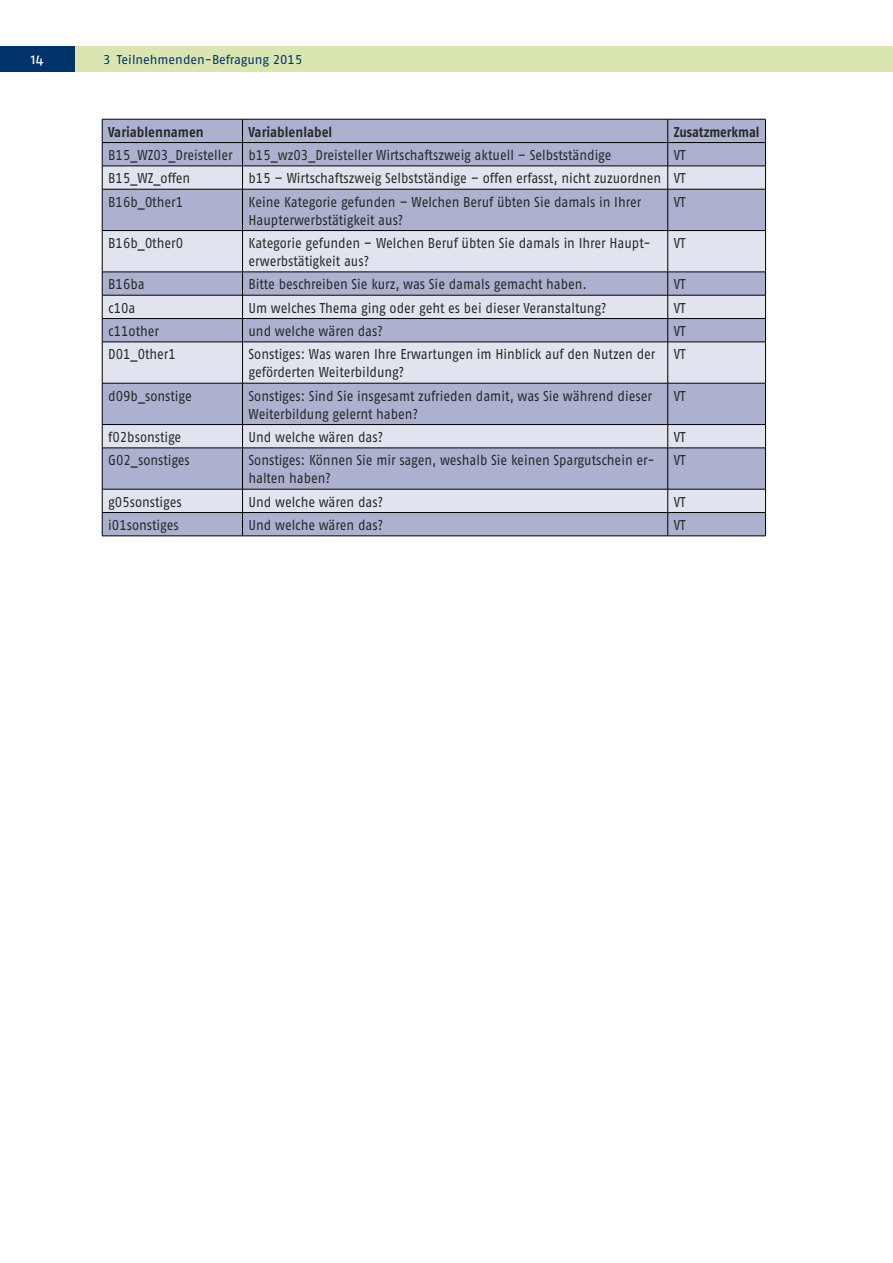
<style>
.page{position:relative;width:893px;height:1263px;background:#fff}
.page>*{position:absolute;margin:0;border:0;box-sizing:border-box;transform-origin:0 0}
.t1{font:15px "Fago Pro";color:#fff}
.tables_Standard_Tabelle_p{font:14.25px/18px "Fago Pro";letter-spacing:-.005em;color:#282827;scale:.9 1}
.t2{font:700 14.25px "Fago Pro";color:#282827;scale:.9 1}
.t3{font:700 14.25px "Fago Pro";color:#282827;scale:.88 1}
.t4{font:12.75px "Fago Pro";color:#00336a}
</style>
<div class="page">
<div style="left:46px;top:46px;width:847px;height:26px;background:#d9e6b1"></div>
<div style="left:0;top:46px;width:74px;height:26px;background:#00336a"></div>
<div style="left:103px;top:120px;width:662px;height:416px;background:#abb1cf"></div>
<svg style="left:103px;top:167px;width:662px;height:345px;background:#c4c8dd"></svg>
<hr style="left:102px;top:166px;width:141px;height:1px;background:#000">
<hr style="left:243px;top:166px;width:425px;height:1px;background:#000">
<svg style="left:242px;top:120px;width:1px;height:69px"></svg>
<hr style="left:668px;top:166px;width:98px;height:1px;background:#000">
<svg style="left:667px;top:120px;width:1px;height:69px"></svg>
<hr style="left:102px;top:189px;width:141px;height:1px;background:#000">
<hr style="left:102px;top:189px;width:1px;height:41px;background:#000">
<hr style="left:243px;top:189px;width:425px;height:1px;background:#000">
<hr style="left:242px;top:189px;width:1px;height:41px;background:#000">
<hr style="left:668px;top:189px;width:98px;height:1px;background:#000">
<hr style="left:667px;top:189px;width:1px;height:41px;background:#000">
<hr style="left:765px;top:189px;width:1px;height:41px;background:#000">
<hr style="left:102px;top:230px;width:141px;height:1px;background:#000">
<hr style="left:102px;top:231px;width:1px;height:41px;background:#000">
<hr style="left:243px;top:230px;width:425px;height:1px;background:#000">
<hr style="left:242px;top:231px;width:1px;height:41px;background:#000">
<hr style="left:668px;top:230px;width:98px;height:1px;background:#000">
<hr style="left:667px;top:231px;width:1px;height:41px;background:#000">
<hr style="left:765px;top:231px;width:1px;height:41px;background:#000">
<hr style="left:102px;top:272px;width:141px;height:1px;background:#000">
<hr style="left:243px;top:272px;width:425px;height:1px;background:#000">
<hr style="left:668px;top:272px;width:98px;height:1px;background:#000">
<hr style="left:102px;top:295px;width:141px;height:1px;background:#000">
<hr style="left:243px;top:295px;width:425px;height:1px;background:#000">
<hr style="left:668px;top:295px;width:98px;height:1px;background:#000">
<hr style="left:102px;top:318px;width:141px;height:1px;background:#000">
<svg style="left:102px;top:272px;width:1px;height:70px"></svg>
<hr style="left:243px;top:318px;width:425px;height:1px;background:#000">
<svg style="left:242px;top:273px;width:1px;height:69px"></svg>
<hr style="left:668px;top:318px;width:98px;height:1px;background:#000">
<svg style="left:667px;top:272px;width:1px;height:70px"></svg>
<svg style="left:765px;top:272px;width:1px;height:70px"></svg>
<hr style="left:102px;top:342px;width:141px;height:1px;background:#000">
<hr style="left:102px;top:342px;width:1px;height:41px;background:#000">
<hr style="left:243px;top:342px;width:425px;height:1px;background:#000">
<hr style="left:242px;top:342px;width:1px;height:41px;background:#000">
<hr style="left:668px;top:342px;width:98px;height:1px;background:#000">
<hr style="left:667px;top:342px;width:1px;height:41px;background:#000">
<hr style="left:765px;top:342px;width:1px;height:41px;background:#000">
<hr style="left:102px;top:383px;width:141px;height:1px;background:#000">
<hr style="left:102px;top:383px;width:1px;height:41px;background:#000">
<hr style="left:243px;top:383px;width:425px;height:1px;background:#000">
<hr style="left:242px;top:383px;width:1px;height:41px;background:#000">
<hr style="left:668px;top:383px;width:98px;height:1px;background:#000">
<hr style="left:667px;top:383px;width:1px;height:41px;background:#000">
<hr style="left:765px;top:383px;width:1px;height:41px;background:#000">
<hr style="left:102px;top:424px;width:141px;height:1px;background:#000">
<svg style="left:102px;top:425px;width:1px;height:23px"></svg>
<hr style="left:243px;top:424px;width:425px;height:1px;background:#000">
<svg style="left:242px;top:425px;width:1px;height:23px"></svg>
<hr style="left:668px;top:424px;width:98px;height:1px;background:#000">
<svg style="left:667px;top:425px;width:1px;height:23px"></svg>
<svg style="left:765px;top:425px;width:1px;height:23px"></svg>
<hr style="left:102px;top:448px;width:141px;height:1px;background:#000">
<hr style="left:102px;top:448px;width:1px;height:41px;background:#000">
<hr style="left:243px;top:448px;width:425px;height:1px;background:#000">
<hr style="left:242px;top:448px;width:1px;height:41px;background:#000">
<hr style="left:668px;top:448px;width:98px;height:1px;background:#000">
<hr style="left:667px;top:448px;width:1px;height:41px;background:#000">
<hr style="left:765px;top:448px;width:1px;height:41px;background:#000">
<hr style="left:102px;top:489px;width:141px;height:1px;background:#000">
<hr style="left:243px;top:489px;width:425px;height:1px;background:#000">
<hr style="left:668px;top:489px;width:98px;height:1px;background:#000">
<hr style="left:102px;top:512px;width:141px;height:1px;background:#000">
<svg style="left:102px;top:489px;width:1px;height:47px"></svg>
<hr style="left:243px;top:512px;width:425px;height:1px;background:#000">
<svg style="left:242px;top:489px;width:1px;height:47px"></svg>
<hr style="left:668px;top:512px;width:98px;height:1px;background:#000">
<svg style="left:667px;top:489px;width:1px;height:47px"></svg>
<svg style="left:765px;top:489px;width:1px;height:47px"></svg>
<hr style="left:102px;top:536px;width:141px;height:1px;background:#000">
<hr style="left:243px;top:536px;width:425px;height:1px;background:#000">
<hr style="left:668px;top:536px;width:98px;height:1px;background:#000">
<hr style="left:102px;top:119px;width:141px;height:1px;background:#000">
<svg style="left:102px;top:119px;width:1px;height:70px"></svg>
<hr style="left:243px;top:119px;width:425px;height:1px;background:#000">
<hr style="left:668px;top:119px;width:98px;height:1px;background:#000">
<svg style="left:765px;top:119px;width:1px;height:70px"></svg>
<hr style="left:102px;top:142px;width:141px;height:1px;background:#000">
<hr style="left:243px;top:142px;width:425px;height:1px;background:#000">
<hr style="left:668px;top:142px;width:98px;height:1px;background:#000">
<p class="t1" style="left:17px;top:50px;width:28px">1414</p>
<p class="t4" style="left:103px;top:52px;width:201px">3 Teilnehmenden-Befragung 2015</p>
<p class="t2" style="left:108px;top:123px;width:108px">Variablennamen</p>
<p class="t2" style="left:249px;top:123px;width:95px">Variablenlabel</p>
<p class="t3" style="left:674px;top:123px;width:99px">Zusatzmerkmal</p>
<p class="tables_Standard_Tabelle_p" style="left:108px;top:146px;width:140px">B15_WZ03_Dreisteller</p>
<p class="tables_Standard_Tabelle_p" style="left:249px;top:146px;width:405px">b15_wz03_Dreisteller Wirtschaftszweig aktuell – Selbstständige</p>
<p class="tables_Standard_Tabelle_p" style="left:674px;top:146px;width:14px">VT</p>
<p class="tables_Standard_Tabelle_p" style="left:108px;top:169px;width:93px">B15_WZ_offen</p>
<p class="tables_Standard_Tabelle_p" style="left:249px;top:169px;width:460px">b15 – Wirtschaftszweig Selbstständige – offen erfasst, nicht zuzuordnen</p>
<p class="tables_Standard_Tabelle_p" style="left:674px;top:169px;width:14px">VT</p>
<p class="tables_Standard_Tabelle_p" style="left:108px;top:193px;width:85px">B16b_Other1</p>
<p class="tables_Standard_Tabelle_p" style="left:249px;top:193px;width:438px">Keine Kategorie gefunden – Welchen Beruf übten Sie damals in Ihrer<br>Haupterwerbstätigkeit aus?</p>
<p class="tables_Standard_Tabelle_p" style="left:674px;top:193px;width:14px">VT</p>
<p class="tables_Standard_Tabelle_p" style="left:108px;top:234px;width:85px">B16b_Other0</p>
<p class="tables_Standard_Tabelle_p" style="left:249px;top:234px;width:448px">Kategorie gefunden – Welchen Beruf übten Sie damals in Ihrer Haupt&shy;erwerbstätigkeit aus?</p>
<p class="tables_Standard_Tabelle_p" style="left:674px;top:234px;width:14px">VT</p>
<p class="tables_Standard_Tabelle_p" style="left:108px;top:275px;width:42px">B16ba</p>
<p class="tables_Standard_Tabelle_p" style="left:249px;top:275px;width:378px">Bitte beschreiben Sie kurz, was Sie damals gemacht haben.</p>
<p class="tables_Standard_Tabelle_p" style="left:674px;top:275px;width:14px">VT</p>
<p class="tables_Standard_Tabelle_p" style="left:108px;top:299px;width:32px">c10a</p>
<p class="tables_Standard_Tabelle_p" style="left:249px;top:299px;width:399px">Um welches Thema ging oder geht es bei dieser Veranstaltung?</p>
<p class="tables_Standard_Tabelle_p" style="left:674px;top:299px;width:14px">VT</p>
<p class="tables_Standard_Tabelle_p" style="left:108px;top:322px;width:58px">c11other</p>
<p class="tables_Standard_Tabelle_p" style="left:249px;top:322px;width:151px">und welche wären das?</p>
<p class="tables_Standard_Tabelle_p" style="left:674px;top:322px;width:14px">VT</p>
<p class="tables_Standard_Tabelle_p" style="left:108px;top:345px;width:77px">D01_Other1</p>
<p class="tables_Standard_Tabelle_p" style="left:249px;top:345px;width:454px">Sonstiges: Was waren Ihre Erwartungen im Hinblick auf den Nutzen der geförderten Weiterbildung?</p>
<p class="tables_Standard_Tabelle_p" style="left:674px;top:345px;width:14px">VT</p>
<p class="tables_Standard_Tabelle_p" style="left:108px;top:387px;width:94px">d09b_sonstige</p>
<p class="tables_Standard_Tabelle_p" style="left:249px;top:387px;width:450px">Sonstiges: Sind Sie insgesamt zufrieden damit, was Sie während dieser<br>Weiterbildung gelernt haben?</p>
<p class="tables_Standard_Tabelle_p" style="left:674px;top:387px;width:14px">VT</p>
<p class="tables_Standard_Tabelle_p" style="left:108px;top:428px;width:83px">f02bsonstige</p>
<p class="tables_Standard_Tabelle_p" style="left:249px;top:428px;width:151px">Und welche wären das?</p>
<p class="tables_Standard_Tabelle_p" style="left:674px;top:428px;width:14px">VT</p>
<p class="tables_Standard_Tabelle_p" style="left:108px;top:451px;width:92px">G02_sonstiges</p>
<p class="tables_Standard_Tabelle_p" style="left:249px;top:451px;width:453px">Sonstiges: Können Sie mir sagen, weshalb Sie keinen Spargutschein er&shy;halten haben?</p>
<p class="tables_Standard_Tabelle_p" style="left:674px;top:451px;width:14px">VT</p>
<p class="tables_Standard_Tabelle_p" style="left:108px;top:492px;width:83px">g05sonstiges</p>
<p class="tables_Standard_Tabelle_p" style="left:249px;top:492px;width:151px">Und welche wären das?</p>
<p class="tables_Standard_Tabelle_p" style="left:674px;top:492px;width:14px">VT</p>
<p class="tables_Standard_Tabelle_p" style="left:108px;top:516px;width:80px">i01sonstiges</p>
<p class="tables_Standard_Tabelle_p" style="left:249px;top:516px;width:151px">Und welche wären das?</p>
<p class="tables_Standard_Tabelle_p" style="left:674px;top:516px;width:14px">VT</p>
</div>
